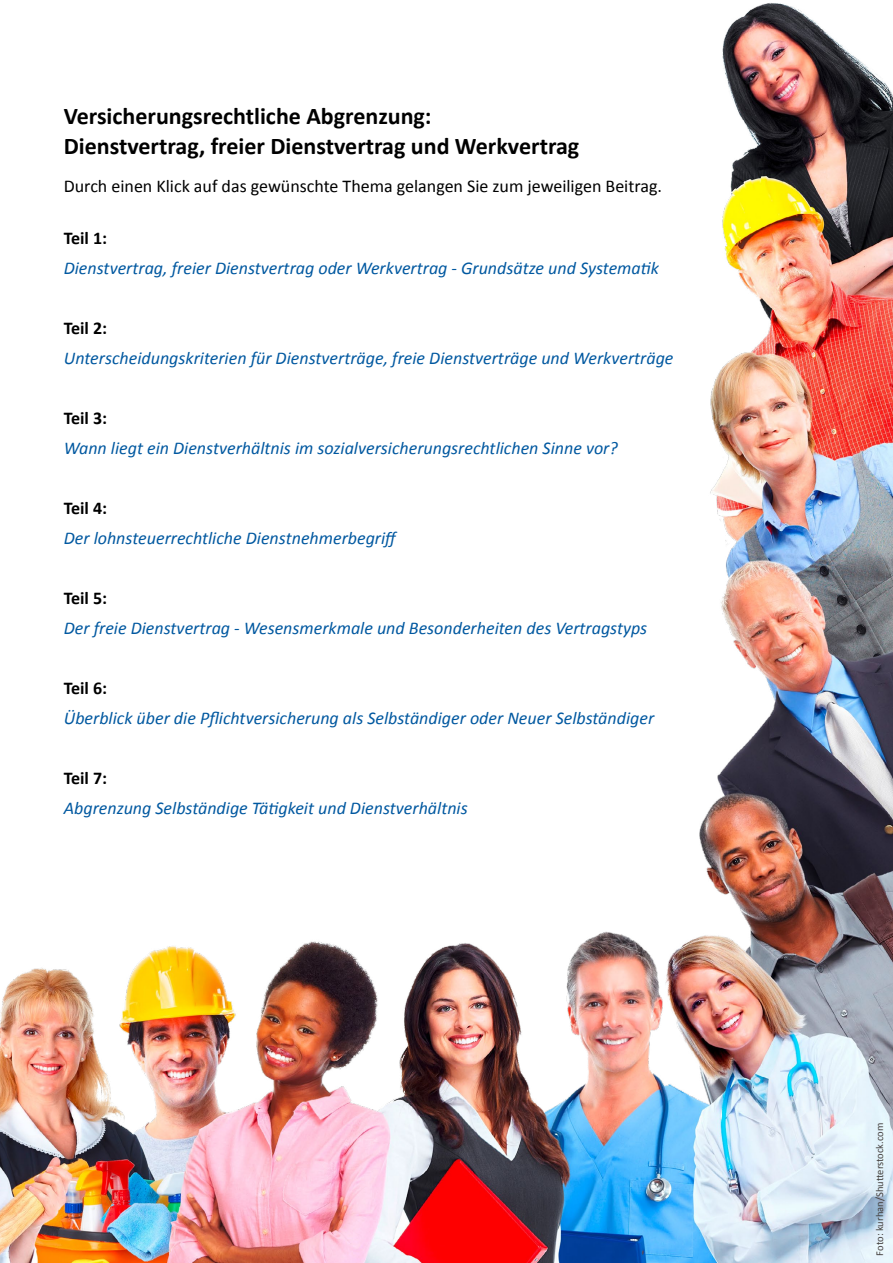
<style>
.page{position:relative;width:893px;height:1263px;background:#fff}
.page>*{position:absolute;margin:0;border:0;box-sizing:border-box;transform-origin:0 0}
.Ueberschrift_H1{font:700 24px "Calibri";color:#000}
.Lauftext{font:italic 18px "Calibri";color:#0058a0}
.Lauftext-2{font:18px "Calibri";color:#000}
.Teil{font:700 18px "Calibri";color:#000}
.Fotonachweis{font:10.5px "Calibri";color:#433f3d}
</style>
<div class="page">
<img style="left:0;top:3px;width:893px;height:1260px">
<h1 class="Ueberschrift_H1" style="left:64px;top:100px;width:369px">Versicherungsrechtliche Abgrenzung:</h1>
<h1 class="Ueberschrift_H1" style="left:64px;top:130px;width:517px">Dienstvertrag, freier Dienstvertrag und Werkvertrag</h1>
<p class="Lauftext-2" style="left:64px;top:175px;width:600px">Durch einen Klick auf das gewünschte Thema gelangen Sie zum jeweiligen Beitrag.</p>
<p class="Teil" style="left:64px;top:226px;width:45px">Teil 1:</p>
<p class="Lauftext" style="left:64px;top:256px;width:597px">Dienstvertrag, freier Dienstvertrag oder Werkvertrag - Grundsätze und Systematik</p>
<p class="Teil" style="left:64px;top:316px;width:45px">Teil 2:</p>
<p class="Lauftext" style="left:64px;top:346px;width:611px">Unterscheidungskriterien für Dienstverträge, freie Dienstverträge und Werkverträge</p>
<p class="Teil" style="left:64px;top:406px;width:45px">Teil 3:</p>
<p class="Lauftext" style="left:64px;top:436px;width:555px">Wann liegt ein Dienstverhältnis im sozialversicherungsrechtlichen Sinne vor?</p>
<p class="Teil" style="left:64px;top:496px;width:45px">Teil 4:</p>
<p class="Lauftext" style="left:64px;top:526px;width:337px">Der lohnsteuerrechtliche Dienstnehmerbegriff</p>
<p class="Teil" style="left:64px;top:586px;width:45px">Teil 5:</p>
<p class="Lauftext" style="left:64px;top:616px;width:585px">Der freie Dienstvertrag - Wesensmerkmale und Besonderheiten des Vertragstyps</p>
<p class="Teil" style="left:64px;top:676px;width:45px">Teil 6:</p>
<p class="Lauftext" style="left:64px;top:706px;width:592px">Überblick über die Pflichtversicherung als Selbständiger oder Neuer Selbständiger</p>
<p class="Teil" style="left:64px;top:766px;width:45px">Teil 7:</p>
<p class="Lauftext" style="left:64px;top:796px;width:405px">Abgrenzung Selbständige Tätigkeit und Dienstverhältnis</p>
<p class="Fotonachweis" style="left:873px;top:1255px;width:134px;rotate:-90deg">Foto: kurhan/Shutterstock.com</p>
</div>
